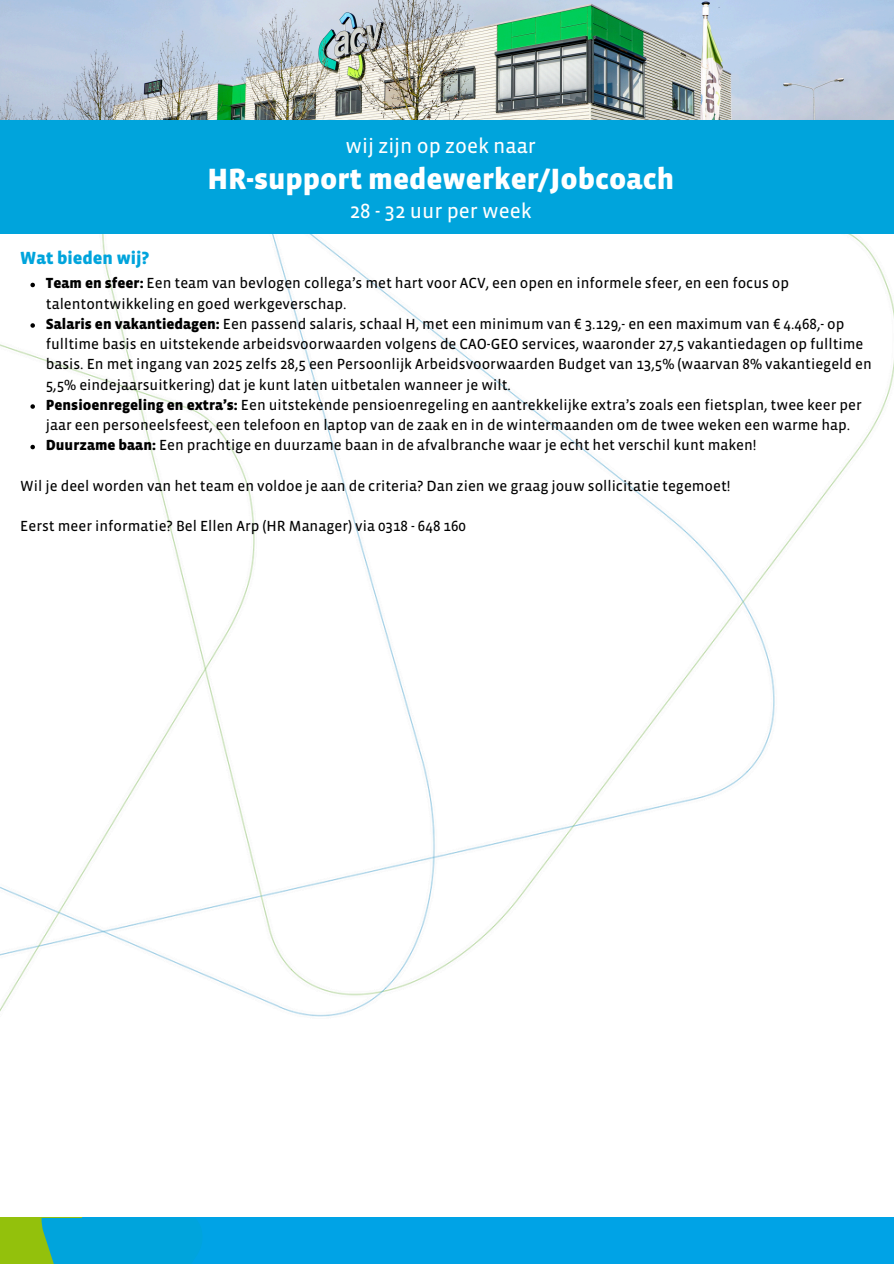
<style>
.page{position:relative;width:894px;height:1264px;background:#fff}
.page>*{position:absolute;margin:0;border:0;box-sizing:border-box;transform-origin:0 0}
.t1{font:900 30px "Vista Sans OT";color:#fff}
.t2{font:21px "Vista Sans OT";color:#fff}
.t3{font:21px "Open Sans";color:#fff}
.t4{font:900 18px "Vista Sans OT";color:#00a4dc}
.t5{font:15px/20.2px "Vista Sans OT";color:#000}
.s1{font-weight:900}
</style>
<div class="page">
<img style="left:0;top:233px;width:893px;height:784px">
<div style="left:81px;top:1217px;width:812px;height:46px;background:#00a3e6"></div>
<div style="left:0;top:1217px;width:81px;height:46px;background:#93c10c"></div>
<svg style="left:41px;top:1217px;width:41px;height:39px;background:#13a7c0"></svg>
<img style="left:0;top:0;width:893px;height:120px">
<div style="left:0;top:120px;width:893px;height:113px;background:#00a4dc"></div>
<svg style="left:30px;top:283px;width:5px;height:4px"></svg>
<svg style="left:30px;top:323px;width:5px;height:5px"></svg>
<svg style="left:30px;top:404px;width:5px;height:5px"></svg>
<svg style="left:30px;top:445px;width:5px;height:4px"></svg>
<h1 class="t4" style="left:20px;top:248px;width:130px">Wat bieden wij?</h1>
<h2 class="t2" style="left:345px;top:135px;width:192px">wij zijn op zoek naar</h2>
<h2 class="t1" style="left:207px;top:163px;width:468px">HR-support medewerker/Jobcoach</h2>
<h3 class="t2" style="left:350px;top:200px;width:183px">28 - 32 uur per week</h3>
<p class="t3" style="left:342px;top:166px;width:199px">wij zijn op zoek naar</p>
<p class="t5" style="left:46px;top:273px;width:744px"><span class="s1">Team en sfeer:</span> Een team van bevlogen collega’s met hart voor ACV, een open en informele sfeer, en een focus op talentontwikkeling en goed werkgeverschap.</p>
<p class="t5" style="left:46px;top:314px;width:827px"><span class="s1">Salaris en vakantiedagen:</span> Een passend salaris, schaal H, met een minimum van € 3.129,- en een maximum van € 4.468,- op fulltime basis en uitstekende arbeidsvoorwaarden volgens de CAO-GEO services, waaronder 27,5 vakantiedagen op fulltime basis. En met ingang van 2025 zelfs 28,5 een Persoonlijk Arbeidsvoorwaarden Budget van 13,5% (waarvan 8% vakantiegeld en 5,5% eindejaarsuitkering) dat je kunt laten uitbetalen wanneer je wilt.</p>
<p class="t5" style="left:46px;top:395px;width:817px"><span class="s1">Pensioenregeling en extra’s:</span> Een uitstekende pensioenregeling en aantrekkelijke extra’s zoals een fietsplan, twee keer per jaar een personeelsfeest, een telefoon en laptop van de zaak en in de wintermaanden om de twee weken een warme hap.</p>
<p class="t5" style="left:46px;top:435px;width:712px"><span class="s1">Duurzame baan:</span> Een prachtige en duurzame baan in de afvalbranche waar je echt het verschil kunt maken!</p>
<p class="t5" style="left:20px;top:476px;width:711px">Wil je deel worden van het team en voldoe je aan de criteria? Dan zien we graag jouw sollicitatie tegemoet!</p>
<p class="t5" style="left:20px;top:516px;width:447px">Eerst meer informatie? Bel Ellen Arp (HR Manager) via 0318 - 648 160</p>
</div>
